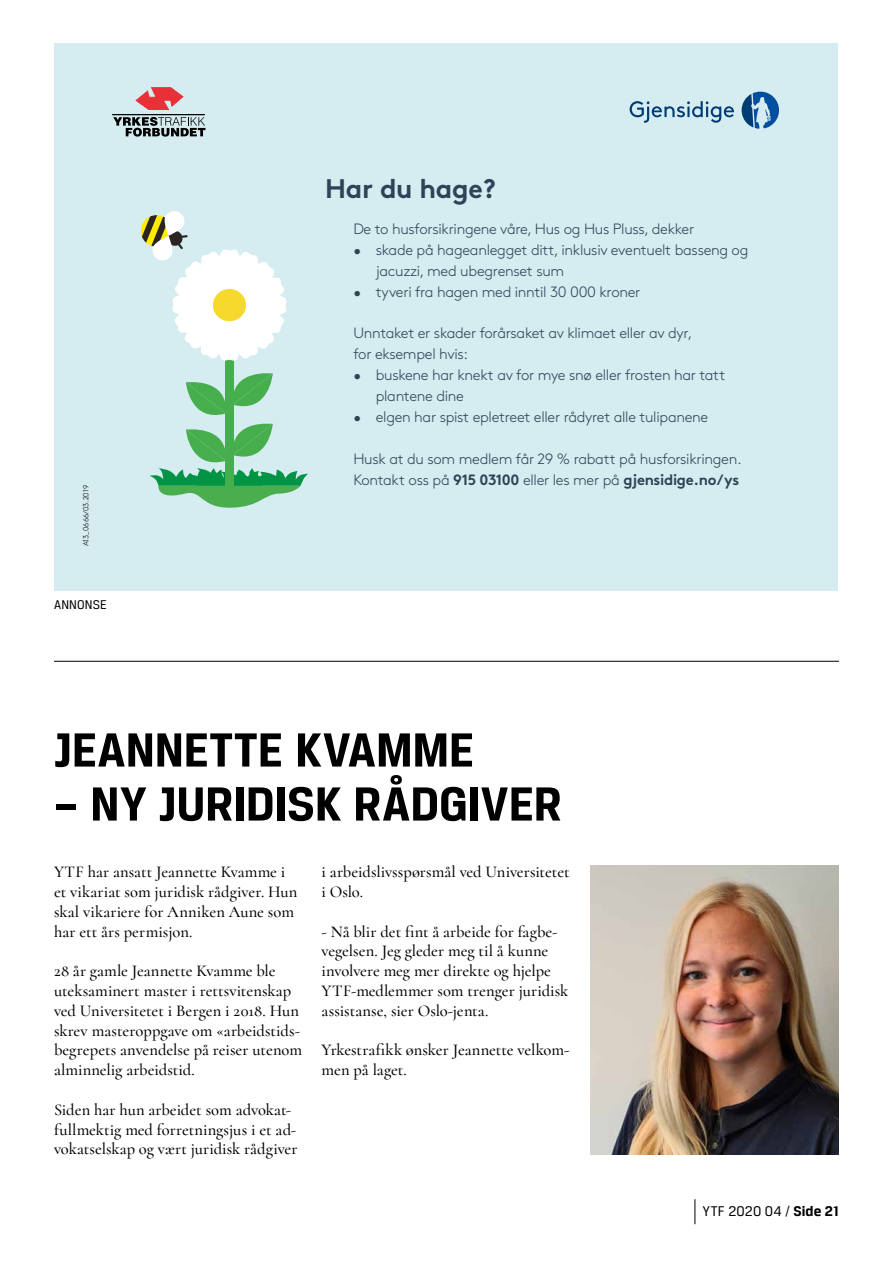
<style>
.page{position:relative;width:893px;height:1263px;background:#fff}
.page>*{position:absolute;margin:0;border:0;box-sizing:border-box;transform-origin:0 0}
.t1{font:700 51px "Breuer Text";letter-spacing:-.01em;color:#000}
.t2{font:700 26.85px "Gjen Brown OT";letter-spacing:-.01em;color:#2c4457}
.t3{font:500 16.5px/19.8px "Cormorant";color:#000}
.t4{font:300 15px/20.9px "Gjen Brown OT";letter-spacing:-.02em;color:#2c4457}
.t5{font:15px "Breuer Text";letter-spacing:.015em;color:#000}
.t6{font:13.5px "Breuer Text";letter-spacing:.01em;color:#000}
.t7{font:300 7.5px "Gjen Brown OT";letter-spacing:-.005em;color:#000}
.s1{font-weight:700}
</style>
<div class="page">
<svg style="left:695px;top:1199px;width:1px;height:25px"></svg>
<div style="left:54px;top:43px;width:783px;height:548px;background:#d5ecf0"></div>
<svg style="left:742px;top:92px;width:37px;height:37px"></svg>
<svg style="left:630px;top:101px;width:104px;height:22px"></svg>
<svg style="left:136px;top:87px;width:47px;height:23px"></svg>
<svg style="left:113px;top:117px;width:92px;height:20px"></svg>
<hr style="left:112px;top:114px;width:93px;height:1px;background:#000">
<svg style="left:150px;top:373px;width:158px;height:135px"></svg>
<div style="left:225px;top:333px;width:9px;height:154px;background:#46ae4c"></div>
<svg style="left:140px;top:211px;width:147px;height:150px"></svg>
<img style="left:591px;top:865px;width:248px;height:289px">
<hr style="left:54px;top:661px;width:785px;height:1px;background:#000">
<p class="t7" style="left:81px;top:546px;width:63px;rotate:-90deg">A13_0666/03.2019</p>
<p class="t6" style="left:54px;top:597px;width:54px">ANNONSE</p>
<h2 class="t2" style="left:325px;top:167px;width:172px">Har du hage?</h2>
<p class="t4" style="left:353px;top:217px;width:342px">De to husforsikringene våre, Hus og Hus Pluss, dekker</p>
<p class="t4" style="left:376px;top:238px;width:374px;text-indent:-22px">• skade på hageanlegget ditt, inklusiv eventuelt basseng og jacuzzi, med ubegrenset sum</p>
<p class="t4" style="left:353px;top:280px;width:288px">• tyveri fra hagen med inntil 30 000 kroner</p>
<p class="t4" style="left:353px;top:322px;width:340px">Unntaket er skader forårsaket av klimaet eller av dyr, for eksempel hvis:</p>
<p class="t4" style="left:376px;top:363px;width:351px;text-indent:-22px">• buskene har knekt av for mye snø eller frosten har tatt plantene dine</p>
<p class="t4" style="left:353px;top:405px;width:356px">• elgen har spist epletreet eller rådyret alle tulipanene</p>
<p class="t4" style="left:353px;top:447px;width:390px">Husk at du som medlem får 29 % rabatt på husforsikringen.<br>Kontakt oss på <span class="s1">915 03100</span> eller les mer på <span class="s1">gjensidige.no/ys</span></p>
<h1 class="t1" style="left:54px;top:721px;width:422px">JEANNETTE KVAMME</h1>
<h1 class="t1" style="left:54px;top:775px;width:509px">– NY JURIDISK RÅDGIVER</h1>
<p class="t3" style="left:54px;top:862px;width:245px">YTF har ansatt Jeannette Kvamme i et vikariat som juridisk rådgiver. Hun skal vikariere for Anniken Aune som har ett års permisjon.</p>
<p class="t3" style="left:54px;top:961px;width:250px">28 år gamle Jeannette Kvamme ble uteksaminert master i rettsvitenskap ved Universitetet i Bergen i 2018. Hun skrev masteroppgave om «arbeidstids&shy;begrepets anvendelse på reiser utenom alminnelig arbeidstid.</p>
<p class="t3" style="left:54px;top:1099px;width:245px">Siden har hun arbeidet som advokat&shy;fullmektig med forretningsjus i et ad&shy;vokatselskap og vært juridisk rådgiver</p>
<p class="t3" style="left:322px;top:862px;width:249px">i arbeidslivsspørsmål ved Universitetet i Oslo.</p>
<p class="t3" style="left:322px;top:921px;width:248px">- Nå blir det fint å arbeide for fagbe&shy;vegelsen. Jeg gleder meg til å kunne involvere meg mer direkte og hjelpe YTF-medlemmer som trenger juridisk assistanse, sier Oslo-jenta.</p>
<p class="t3" style="left:322px;top:1040px;width:249px">Yrkestrafikk ønsker Jeannette velkom&shy;men på laget.</p>
<p class="t5" style="left:703px;top:1202px;width:138px">YTF 2020 04 / <span class="s1">Side 21</span></p>
</div>
